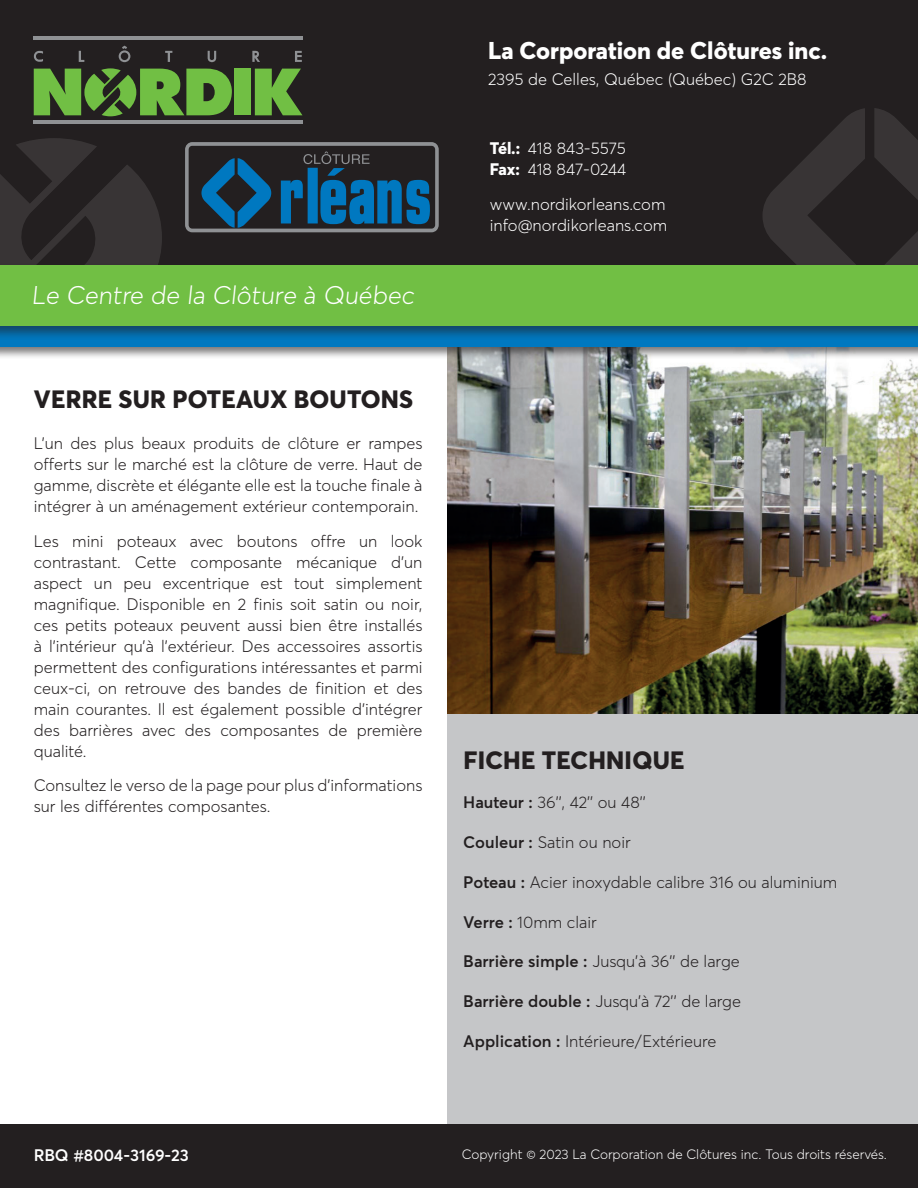
<style>
.page{position:relative;width:918px;height:1188px;background:#fff}
.page>*{position:absolute;margin:0;border:0;box-sizing:border-box;transform-origin:0 0}
.t1{font:300 25.35px "Averta";color:#fff}
.t2{font:800 24.75px "Averta";letter-spacing:.01em;color:#231f20}
.t3{font:800 24px "Averta";color:#fff}
.t4{font:300 16.5px/21px "Averta";color:#231f20;text-align:justify}
.t5{font:300 16.5px/21px "Averta";color:#fff}
.t6{font:600 16.5px "Averta";letter-spacing:-.005em;color:#fff}
.t7{font:300 13.5px "Averta";color:#fff}
.s1{font-weight:800}
.s2{font-weight:600}
</style>
<div class="page">
<div style="left:447px;top:713px;width:471px;height:411px;background:#c5c6c8"></div>
<div style="left:0;top:0;width:918px;height:268px;background:#231f20"></div>
<div style="left:0;top:1124px;width:918px;height:64px;background:#231f20"></div>
<hr style="left:34px;top:36px;width:269px;height:3px;background:#8f9194">
<hr style="left:34px;top:120px;width:269px;height:4px;background:#8f9194">
<div style="left:234px;top:69px;width:17px;height:46px;background:#71bf44"></div>
<svg style="left:255px;top:69px;width:47px;height:46px"></svg>
<svg style="left:34px;top:68px;width:198px;height:48px"></svg>
<svg style="left:79px;top:51px;width:5px;height:11px"></svg>
<svg style="left:165px;top:51px;width:7px;height:11px"></svg>
<svg style="left:208px;top:51px;width:8px;height:11px"></svg>
<svg style="left:252px;top:51px;width:8px;height:11px"></svg>
<svg style="left:295px;top:51px;width:7px;height:11px"></svg>
<svg style="left:119px;top:46px;width:11px;height:16px"></svg>
<svg style="left:34px;top:51px;width:9px;height:11px"></svg>
<svg style="left:185px;top:142px;width:254px;height:90px"></svg>
<svg style="left:763px;top:108px;width:155px;height:155px"></svg>
<svg style="left:0;top:138px;width:162px;height:125px"></svg>
<img style="left:447px;top:359px;width:471px;height:355px">
<div style="left:0;top:274px;width:918px;height:85px;background:#231f20;opacity:.61"></div>
<div style="left:0;top:278px;width:918px;height:69px;background:#0078c0"></div>
<div style="left:0;top:263px;width:918px;height:77px;background:#231f20;opacity:.55"></div>
<div style="left:0;top:266px;width:918px;height:60px;background:#71bf44"></div>
<h1 class="t1" style="left:31px;top:279px;width:387px">Le Centre de la Clôture à Québec</h1>
<h2 class="t2" style="left:34px;top:383px;width:381px">VERRE SUR POTEAUX BOUTONS</h2>
<p class="t4" style="left:34px;top:433px;width:390px">L’un des plus beaux produits de clôture er rampes offerts sur le marché est la clôture de verre. Haut de gamme, discrète et élégante elle est la touche finale à intégrer à un aménagement extérieur contemporain.</p>
<p class="t4" style="left:34px;top:530px;width:390px">Les mini poteaux avec boutons offre un look contrastant. Cette composante mécanique d’un aspect un peu excentrique est tout simplement magnifique. Disponible en 2 finis soit satin ou noir, ces petits poteaux peuvent aussi bien être installés à l’intérieur qu’à l’extérieur. Des accessoires assortis permettent des configurations intéressantes et parmi ceux-ci, on retrouve des bandes de finition et des main courantes. Il est également possible d’intégrer des barrières avec des composantes de première qualité.</p>
<p class="t4" style="left:34px;top:775px;width:390px">Consultez le verso de la page pour plus d’informations sur les différentes composantes.</p>
<p class="t6" style="left:34px;top:1144px;width:157px">RBQ #8004-3169-23</p>
<h3 class="t3" style="left:488px;top:35px;width:341px">La Corporation de Clôtures inc.</h3>
<p class="t5" style="left:488px;top:69px;width:320px">2395 de Celles, Québec (Québec) G2C 2B8</p>
<p class="t5" style="left:490px;top:138px;width:138px"><span class="s1">Tél.:</span> 418 843-5575<br><span class="s1">Fax:</span> 418 847-0244</p>
<p class="t5" style="left:490px;top:194px;width:179px">www.nordikorleans.com info@nordikorleans.com</p>
<h2 class="t2" style="left:463px;top:744px;width:223px">FICHE TECHNIQUE</h2>
<p class="t4" style="left:463px;top:792px;width:184px"><span class="s2">Hauteur :</span> 36’’, 42’’ ou 48’’</p>
<p class="t4" style="left:463px;top:832px;width:169px"><span class="s2">Couleur :</span> Satin ou noir</p>
<p class="t4" style="left:463px;top:871px;width:376px"><span class="s2">Poteau :</span> Acier inoxydable calibre 316 ou aluminium</p>
<p class="t4" style="left:463px;top:911px;width:135px"><span class="s2">Verre :</span> 10mm clair</p>
<p class="t4" style="left:463px;top:951px;width:278px"><span class="s2">Barrière simple :</span> Jusqu’à 36’’ de large</p>
<p class="t4" style="left:463px;top:991px;width:279px"><span class="s2">Barrière double :</span> Jusqu’à 72’’ de large</p>
<p class="t4" style="left:463px;top:1030px;width:255px"><span class="s2">Application :</span> Intérieure / Extérieure</p>
<p class="t7" style="left:462px;top:1146px;width:427px">Copyright © 2023 La Corporation de Clôtures inc. Tous droits réservés.</p>
</div>
